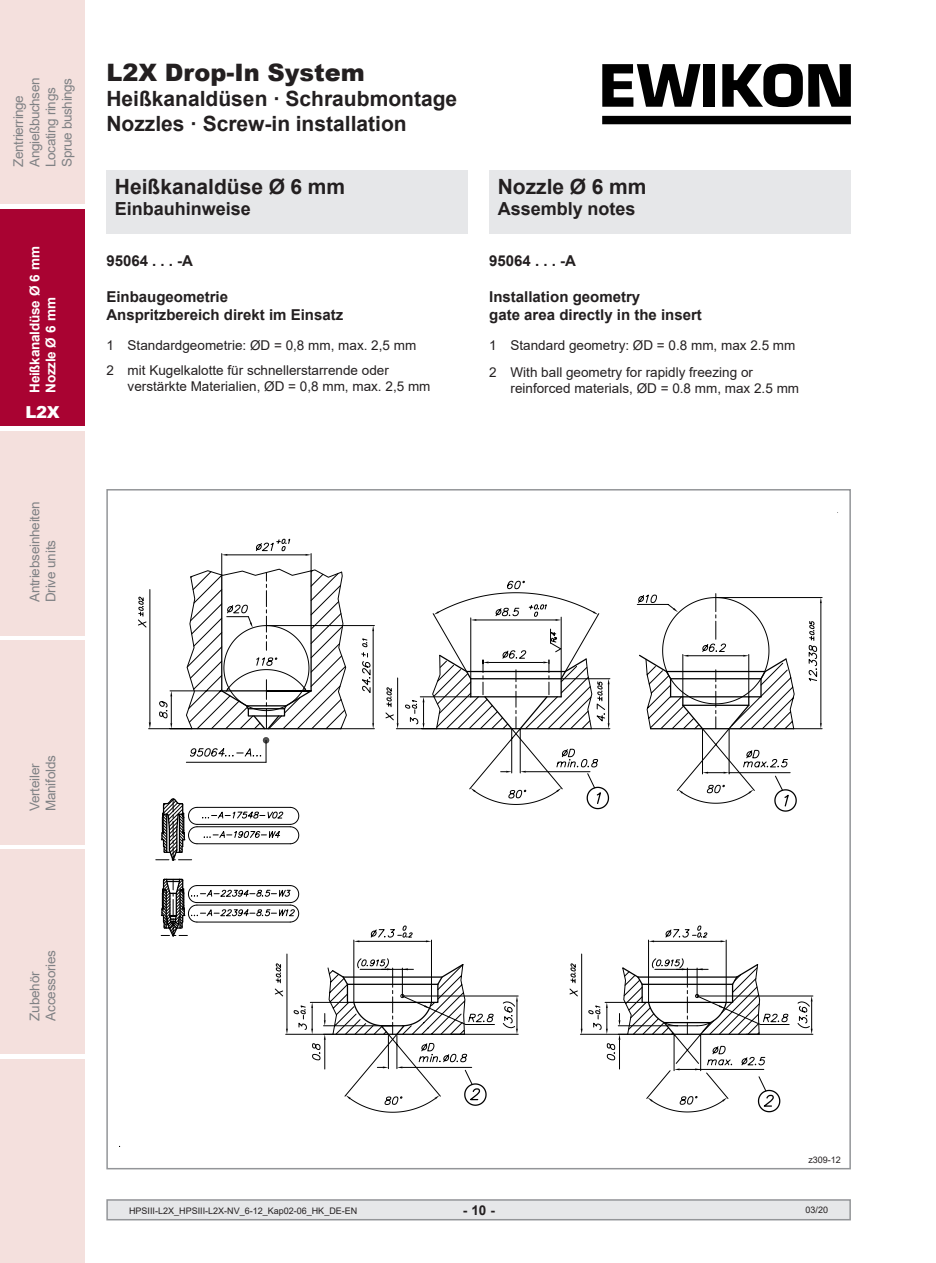
<style>
.page{position:relative;width:936px;height:1263px;background:#fff}
.page>*{position:absolute;margin:0;border:0;box-sizing:border-box;transform-origin:0 0}
.t1{font:900 24px "Arial";color:#231f20}
.Arial-14pt-fett{font:700 21px/25.2px "Arial";color:#231f20}
.Arial-12pt-fett{font:700 18px "Arial";color:#231f20}
.t2{font:900 16.5px "Arial";color:#fff}
.t3{font:700 15px "Arial";color:#231f20}
.t4{font:13.5px/16.2px "Arial";color:#231f20}
.t5{font:13.5px/16.2px "Arial";letter-spacing:-.015em;color:#808285}
.t6{font:700 13.5px/16.2px "Arial";letter-spacing:-.015em;color:#fff}
.t7{font:700 13.5px "Arial";color:#231f20}
.t8{font:9px "Arial";color:#231f20}
</style>
<div class="page">
<div style="left:106px;top:1199px;width:744px;height:21px;background:#e6e7e9;border:2px solid #939598"></div>
<div style="left:602px;top:116px;width:248px;height:8px;background:#000"></div>
<svg style="left:602px;top:64px;width:98px;height:43px"></svg>
<div style="left:703px;top:64px;width:12px;height:43px;background:#000"></div>
<svg style="left:722px;top:64px;width:80px;height:43px"></svg>
<svg style="left:808px;top:64px;width:42px;height:43px"></svg>
<div style="left:0;top:431px;width:85px;height:204px;background:#f4e0dd"></div>
<div style="left:0;top:640px;width:85px;height:204px;background:#f4e0dd"></div>
<div style="left:0;top:1059px;width:85px;height:204px;background:#f4e0dd"></div>
<div style="left:0;top:850px;width:85px;height:204px;background:#f4e0dd"></div>
<div style="left:0;top:209px;width:85px;height:217px;background:#a90332"></div>
<div style="left:0;top:0;width:85px;height:204px;background:#f4e0dd"></div>
<div style="left:106px;top:170px;width:362px;height:64px;background:#e6e7e9"></div>
<div style="left:489px;top:170px;width:361px;height:64px;background:#e6e7e9"></div>
<svg style="left:138px;top:538px;width:684px;height:575px"></svg>
<p class="t5" style="left:10px;top:167px;width:90px;rotate:-90deg">Zentrierringe<br>Angießbuchsen<br>Locating rings<br>Sprue bushings</p>
<p class="t6" style="left:27px;top:393px;width:148px;rotate:-90deg">Heißkanaldüse Ø 6 mm<br>Nozzle Ø 6 mm</p>
<p class="t2" style="left:26px;top:400px;width:36px">L2X</p>
<h1 class="t1" style="left:106px;top:55px;width:260px">L2X Drop-In System</h1>
<h2 class="Arial-14pt-fett" style="left:106px;top:86px;width:352px">Heißkanaldüsen · Schraubmontage<br>Nozzles · Screw-in installation</h2>
<p class="Arial-14pt-fett" style="left:115px;top:174px;width:232px">Heißkanaldüse Ø 6 mm</p>
<p class="Arial-12pt-fett" style="left:115px;top:196px;width:138px">Einbauhinweise</p>
<p class="t3" style="left:106px;top:250px;width:88px">95064 . . . -A</p>
<p class="t3" style="left:106px;top:286px;width:123px">Einbaugeometrie</p>
<p class="t3" style="left:106px;top:304px;width:238px">Anspritzbereich direkt im Einsatz</p>
<p class="t4" style="left:106px;top:337px;width:311px">1 Standardgeometrie: ØD = 0,8 mm, max. 2,5 mm</p>
<p class="t4" style="left:128px;top:362px;width:304px;text-indent:-21px">2 mit Kugelkalotte für schnellerstarrende oder verstärkte Materialien, ØD = 0,8 mm, max. 2,5 mm</p>
<p class="Arial-14pt-fett" style="left:497px;top:174px;width:150px">Nozzle Ø 6 mm</p>
<p class="Arial-12pt-fett" style="left:497px;top:196px;width:139px">Assembly notes</p>
<p class="t3" style="left:489px;top:250px;width:88px">95064 . . . -A</p>
<p class="t3" style="left:489px;top:286px;width:152px">Installation geometry</p>
<p class="t3" style="left:489px;top:304px;width:214px">gate area directly in the insert</p>
<p class="t4" style="left:489px;top:337px;width:307px">1 Standard geometry: ØD = 0.8 mm, max 2.5 mm</p>
<p class="t4" style="left:510px;top:364px;width:290px;text-indent:-21px">2 With ball geometry for rapidly freezing or reinforced materials, ØD = 0.8 mm, max 2.5 mm</p>
<p class="t5" style="left:26px;top:602px;width:103px;rotate:-90deg">Antriebseinheiten<br>Drive units</p>
<p class="t5" style="left:26px;top:811px;width:58px;rotate:-90deg">Verteiler<br>Manifolds</p>
<p class="t5" style="left:26px;top:1021px;width:72px;rotate:-90deg">Zubehör<br>Accessories</p>
<p class="t8" style="left:808px;top:1154px;width:34px">z309-12</p>
<p class="t8" style="left:129px;top:1204px;width:230px">HPSIII-L2X_HPSIII-L2X-NV_6-12_Kap02-06_HK_DE-EN</p>
<p class="t7" style="left:462px;top:1200px;width:34px">- 10 -</p>
<p class="t8" style="left:805px;top:1204px;width:24px">03/20</p>
</div>
